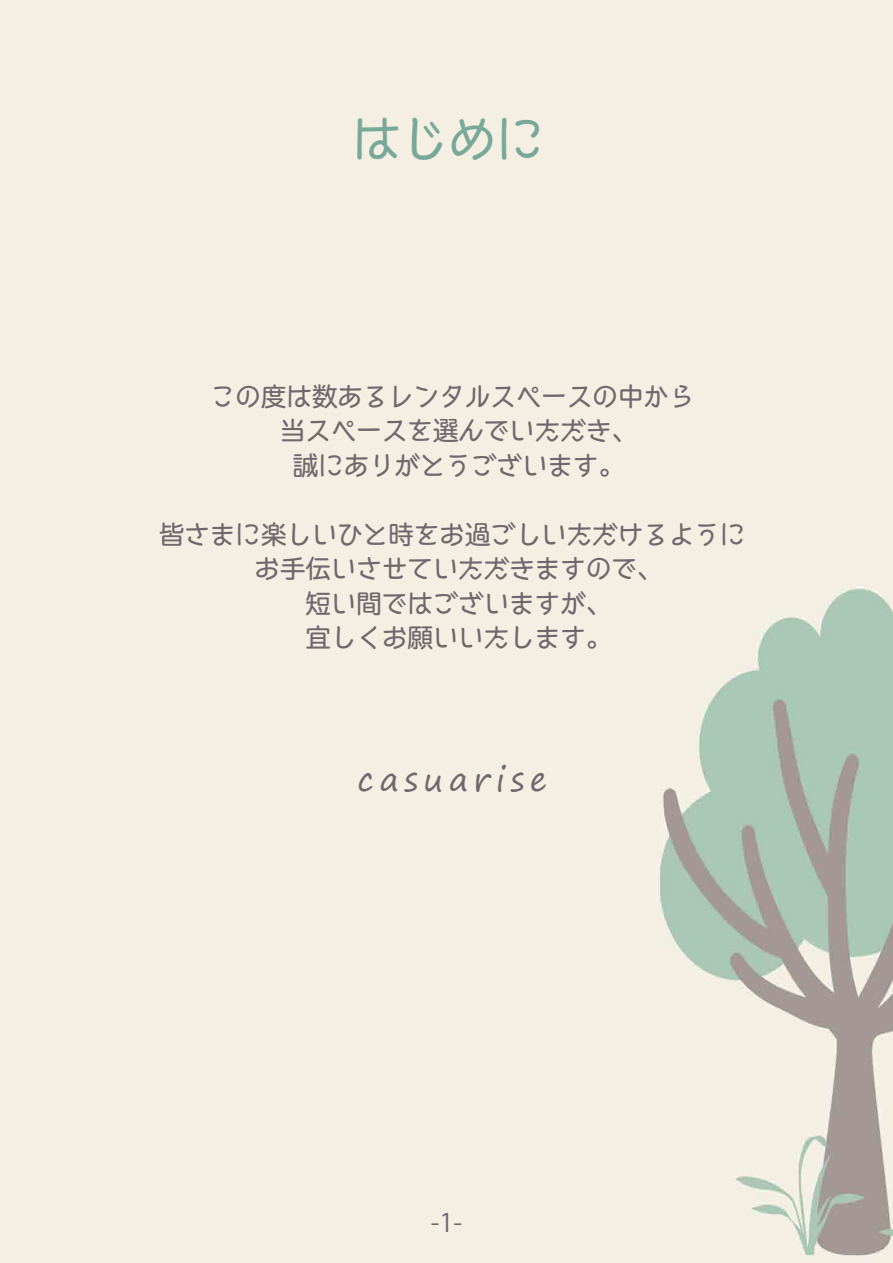
<style>
.page{position:relative;width:893px;height:1263px;background:#fff}
.page>*{position:absolute;margin:0;border:0;box-sizing:border-box;transform-origin:0 0}
.t1{font:500 48px "TB Cine R Go Std";color:#78a998}
.t2{font:33px "Segoe Print";letter-spacing:.16em;color:#72666d}
.t3{font:500 25.5px/34.5px "TB Cine R Go Std";color:#72666d;text-align:center}
.t4{font:25.5px "Koz Go Pr 6 N";color:#72666d}
</style>
<div class="page">
<img style="left:0;top:0;width:893px;height:1263px">
<h1 class="t1" style="left:353px;top:97px;width:194px">はじめに</h1>
<p class="t3" style="left:210px;top:378px;width:486px">この度は数あるレンタルスペースの中から当スペースを選んでいただき、<br>誠にありがとうございます。</p>
<p class="t3" style="left:159px;top:516px;width:588px">皆さまに楽しいひと時をお過ごしいただけるようにお手伝いさせていただきますので、<br>短い間ではございますが、<br>宜しくお願いいたします。</p>
<p class="t2" style="left:358px;top:749px;width:191px">casuarise</p>
<p class="t4" style="left:431px;top:1209px;width:33px">-1-</p>
</div>
